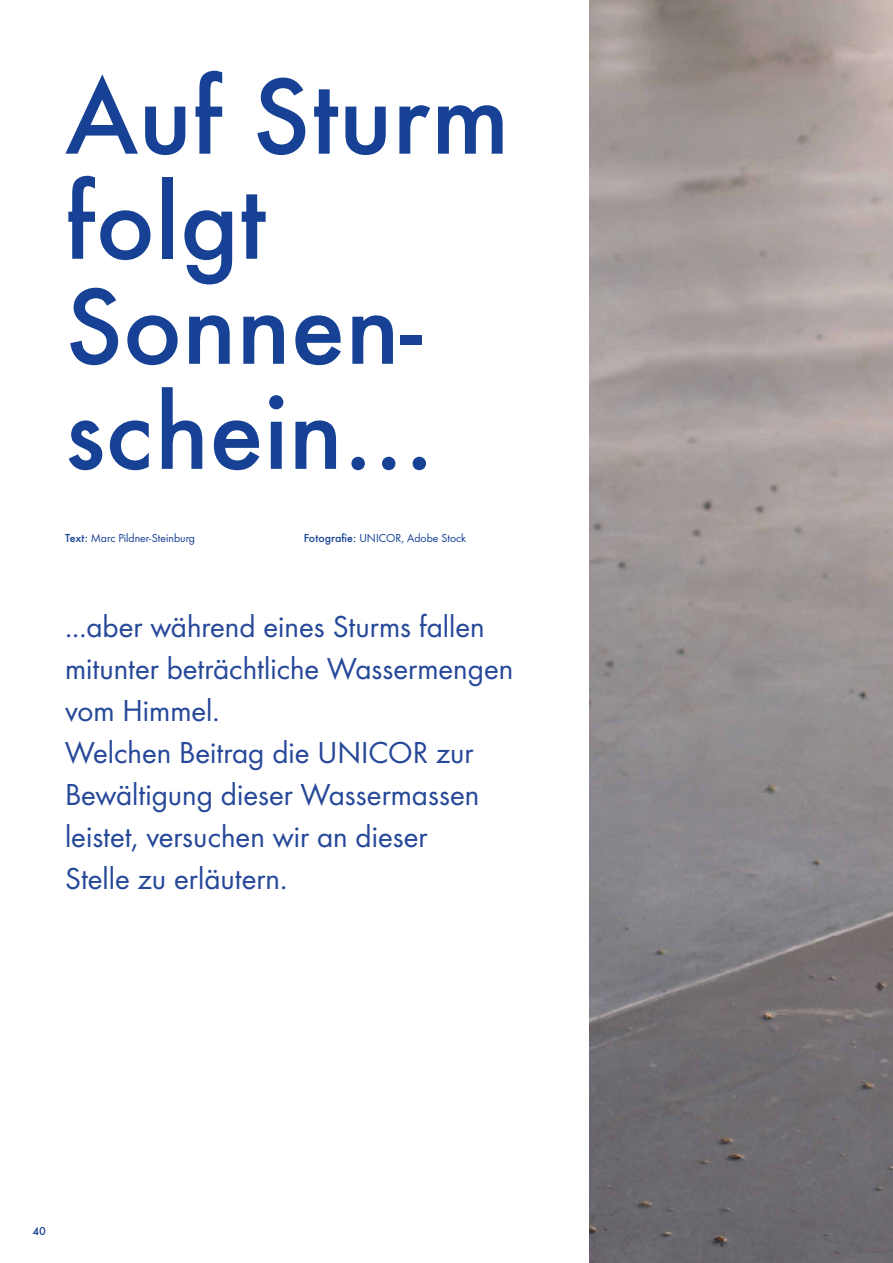
<style>
.page{position:relative;width:893px;height:1263px;background:#fff}
.page>*{position:absolute;margin:0;border:0;box-sizing:border-box;transform-origin:0 0}
.t1{font:500 99px/105px "Futura";color:#164194}
.t2{font:31.5px/42px "Futura Boo";color:#264899}
.t3{font:12px "Futura Boo";color:#164194}
.t4{font:500 12px "Futura";color:#164194}
.s1{font-family:"Futura";font-weight:500}
</style>
<div class="page">
<img style="left:589px;top:0;width:304px;height:1263px">
<h1 class="t1" style="left:65px;top:63px;width:446px">Auf Sturm folgt<br>Sonnen&shy;schein...</h1>
<p class="t3" style="left:65px;top:531px;width:132px"><span class="s1">Text:</span> Marc Pildner-Steinburg</p>
<p class="t3" style="left:304px;top:531px;width:164px"><span class="s1">Fotografie:</span> UNICOR, Adobe Stock</p>
<p class="t2" style="left:65px;top:605px;width:450px">...aber während eines Sturms fallen mitunter beträchtliche Wassermengen vom Himmel.<br>Welchen Beitrag die UNICOR zur<br>Bewältigung dieser Wassermassen leistet, versuchen wir an dieser<br>Stelle zu erläutern.</p>
<p class="t4" style="left:33px;top:1224px;width:15px">40</p>
</div>
